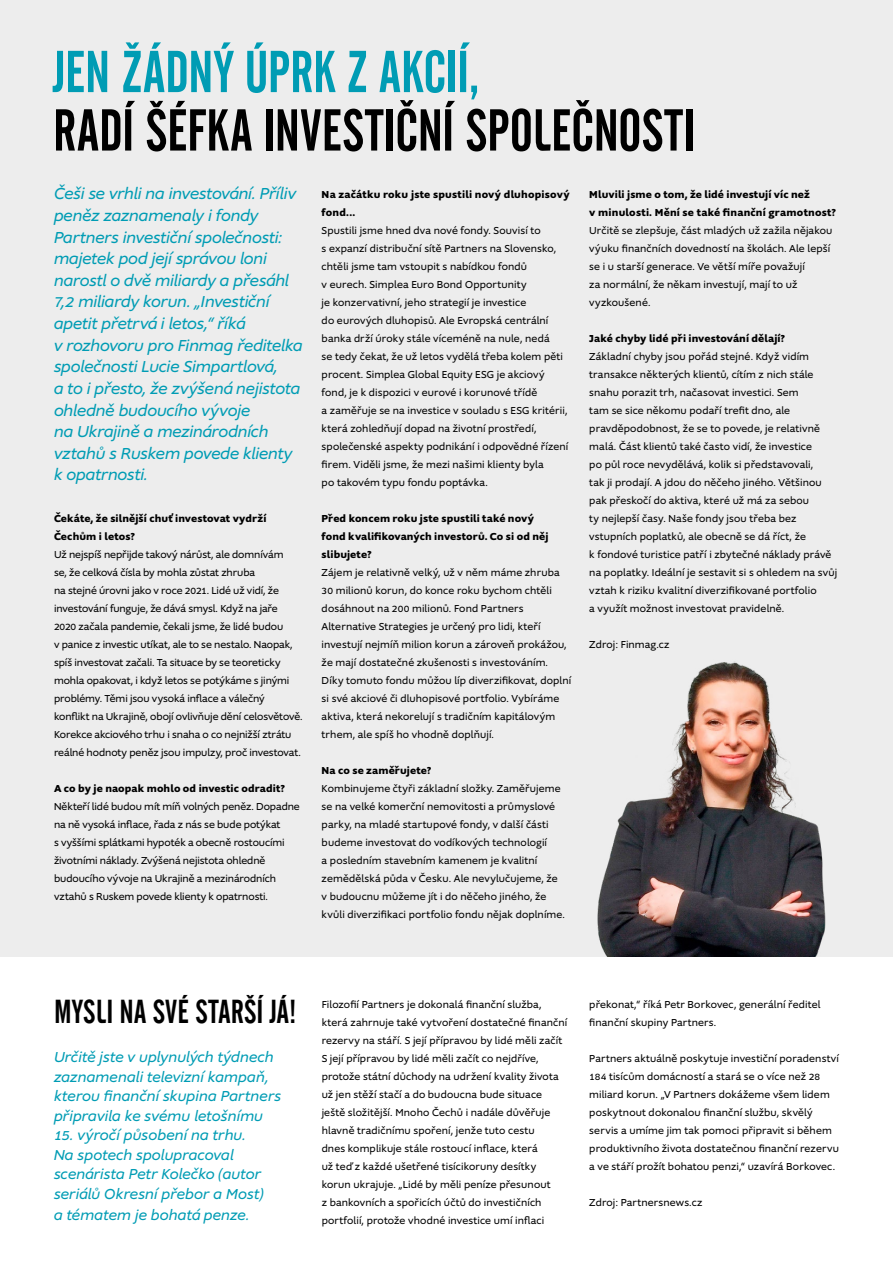
<style>
.page{position:relative;width:893px;height:1263px;background:#fff}
.page>*{position:absolute;margin:0;border:0;box-sizing:border-box;transform-origin:0 0}
.t1{font:58.5px "cafeta";color:#000;scale:.95 1}
.t2{font:58.5px "cafeta";letter-spacing:-.005em;color:#009cb4;scale:.95 1}
.t3{font:33px "cafeta";letter-spacing:.01em;color:#000;scale:.95 1}
.t4{font:italic 16.5px/21.6px "Supra";letter-spacing:-.01em;color:#009cb4}
.t5{font:italic 15px/19.5px "Supra";color:#009cb4}
.t6{font:10.5px/18px "Supra";letter-spacing:.015em;color:#000}
.t7{font:10.5px/18px "Supra";letter-spacing:-.005em;color:#000}
.t8{font:700 10.5px/18px "Supra";letter-spacing:.01em;color:#000}
</style>
<div class="page">
<div style="left:0;top:0;width:893px;height:957px;background:#ededed"></div>
<img style="left:597px;top:661px;width:229px;height:296px">
<h1 class="t2" style="left:53px;top:39px;width:451px">JEN ŽÁDNÝ ÚPRK Z AKCIÍ,</h1>
<h1 class="t1" style="left:53px;top:98px;width:678px">RADÍ ŠÉFKA INVESTIČNÍ SPOLEČNOSTI</h1>
<p class="t4" style="left:54px;top:183px;width:250px">Češi se vrhli na investování. Příliv peněz zaznamenaly i fondy<br>Partners investiční společnosti: majetek pod její správou loni narostl o dvě miliardy a přesáhl<br>7,2 miliardy korun. „Investiční apetit přetrvá i letos,“ říká<br>v rozhovoru pro Finmag ředitelka společnosti Lucie Simpartlová,<br>a to i přesto, že zvýšená nejistota ohledně budoucího vývoje<br>na Ukrajině a mezinárodních vztahů s Ruskem povede klienty k opatrnosti.</p>
<p class="t8" style="left:54px;top:509px;width:214px">Čekáte, že silnější chuť investovat vydrží<br>Čechům i letos?</p>
<p class="t7" style="left:54px;top:545px;width:250px">Už nejspíš nepřijde takový nárůst, ale domnívám<br>se, že celková čísla by mohla zůstat zhruba<br>na stejné úrovni jako v roce 2021. Lidé už vidí, že investování funguje, že dává smysl. Když na jaře 2020 začala pandemie, čekali jsme, že lidé budou<br>v panice z investic utíkat, ale to se nestalo. Naopak, spíš investovat začali. Ta situace by se teoreticky mohla opakovat, i když letos se potýkáme s jinými problémy. Těmi jsou vysoká inflace a válečný konflikt na Ukrajině, obojí ovlivňuje dění celosvětově.<br>Korekce akciového trhu i snaha o co nejnižší ztrátu reálné hodnoty peněz jsou impulzy, proč investovat.</p>
<p class="t8" style="left:54px;top:779px;width:232px">A co by je naopak mohlo od investic odradit?</p>
<p class="t7" style="left:54px;top:797px;width:247px">Někteří lidé budou mít míň volných peněz. Dopadne na ně vysoká inflace, řada z nás se bude potýkat<br>s vyššími splátkami hypoték a obecně rostoucími životními náklady. Zvýšená nejistota ohledně budoucího vývoje na Ukrajině a mezinárodních vztahů s Ruskem povede klienty k opatrnosti.</p>
<p class="t8" style="left:322px;top:185px;width:250px">Na začátku roku jste spustili nový dluhopisový fond...</p>
<p class="t6" style="left:322px;top:221px;width:248px">Spustili jsme hned dva nové fondy. Souvisí to<br>s expanzí distribuční sítě Partners na Slovensko, chtěli jsme tam vstoupit s nabídkou fondů<br>v eurech. Simplea Euro Bond Opportunity<br>je konzervativní, jeho strategií je investice<br>do eurových dluhopisů. Ale Evropská centrální banka drží úroky stále víceméně na nule, nedá<br>se tedy čekat, že už letos vydělá třeba kolem pěti procent. Simplea Global Equity ESG je akciový fond, je k dispozici v eurové i korunové třídě<br>a zaměřuje se na investice v souladu s ESG kritérii, která zohledňují dopad na životní prostředí, společenské aspekty podnikání i odpovědné řízení firem. Viděli jsme, že mezi našimi klienty byla<br>po takovém typu fondu poptávka.</p>
<p class="t8" style="left:322px;top:509px;width:228px">Před koncem roku jste spustili také nový fond kvalifikovaných investorů. Co si od něj slibujete?</p>
<p class="t6" style="left:322px;top:563px;width:251px">Zájem je relativně velký, už v něm máme zhruba 30 milionů korun, do konce roku bychom chtěli dosáhnout na 200 milionů. Fond Partners Alternative Strategies je určený pro lidi, kteří investují nejmíň milion korun a zároveň prokážou, že mají dostatečné zkušenosti s investováním.<br>Díky tomuto fondu můžou líp diverzifikovat, doplní si své akciové či dluhopisové portfolio. Vybíráme aktiva, která nekorelují s tradičním kapitálovým trhem, ale spíš ho vhodně doplňují.</p>
<p class="t8" style="left:322px;top:761px;width:111px">Na co se zaměřujete?</p>
<p class="t6" style="left:322px;top:779px;width:245px">Kombinujeme čtyři základní složky. Zaměřujeme se na velké komerční nemovitosti a průmyslové parky, na mladé startupové fondy, v další části budeme investovat do vodíkových technologií<br>a posledním stavebním kamenem je kvalitní zemědělská půda v Česku. Ale nevylučujeme, že v budoucnu můžeme jít i do něčeho jiného, že kvůli diverzifikaci portfolio fondu nějak doplníme.</p>
<p class="t8" style="left:589px;top:185px;width:248px">Mluvili jsme o tom, že lidé investují víc než<br>v minulosti. Mění se také finanční gramotnost?</p>
<p class="t6" style="left:589px;top:221px;width:245px">Určitě se zlepšuje, část mladých už zažila nějakou výuku finančních dovedností na školách. Ale lepší se i u starší generace. Ve větší míře považují<br>za normální, že někam investují, mají to už vyzkoušené.</p>
<p class="t8" style="left:589px;top:329px;width:197px">Jaké chyby lidé při investování dělají?</p>
<p class="t6" style="left:589px;top:347px;width:250px">Základní chyby jsou pořád stejné. Když vidím transakce některých klientů, cítím z nich stále snahu porazit trh, načasovat investici. Sem<br>tam se sice někomu podaří trefit dno, ale pravděpodobnost, že se to povede, je relativně malá. Část klientů také často vidí, že investice<br>po půl roce nevydělává, kolik si představovali,<br>tak ji prodají. A jdou do něčeho jiného. Většinou pak přeskočí do aktiva, které už má za sebou<br>ty nejlepší časy. Naše fondy jsou třeba bez vstupních poplatků, ale obecně se dá říct, že<br>k fondové turistice patří i zbytečné náklady právě na poplatky. Ideální je sestavit si s ohledem na svůj vztah k riziku kvalitní diverzifikované portfolio<br>a využít možnost investovat pravidelně.</p>
<p class="t6" style="left:589px;top:635px;width:82px">Zdroj: Finmag.cz</p>
<h2 class="t3" style="left:54px;top:993px;width:256px">MYSLI NA SVÉ STARŠÍ JÁ!</h2>
<h3 class="t5" style="left:54px;top:1047px;width:229px">Určitě jste v uplynulých týdnech zaznamenali televizní kampaň, kterou finanční skupina Partners připravila ke svému letošnímu</h3>
<h3 class="t5" style="left:54px;top:1125px;width:211px">15. výročí působení na trhu.<br>Na spotech spolupracoval scenárista Petr Kolečko (autor seriálů Okresní přebor a Most)</h3>
<h3 class="t5" style="left:54px;top:1205px;width:197px">a tématem je bohatá penze.</h3>
<p class="t6" style="left:322px;top:995px;width:247px">Filozofií Partners je dokonalá finanční služba, která zahrnuje také vytvoření dostatečné finanční rezervy na stáří. S její přípravou by lidé měli začít S její přípravou by lidé měli začít co nejdříve, protože státní důchody na udržení kvality života už jen stěží stačí a do budoucna bude situace ještě složitější. Mnoho Čechů i nadále důvěřuje hlavně tradičnímu spoření, jenže tuto cestu<br>dnes komplikuje stále rostoucí inflace, která<br>už teď z každé ušetřené tisícikoruny desítky korun ukrajuje. „Lidé by měli peníze přesunout<br>z bankovních a spořicích účtů do investičních portfolií, protože vhodné investice umí inflaci</p>
<p class="t6" style="left:589px;top:995px;width:233px">překonat,“ říká Petr Borkovec, generální ředitel finanční skupiny Partners.</p>
<p class="t6" style="left:589px;top:1049px;width:251px">Partners aktuálně poskytuje investiční poradenství 184 tisícům domácností a stará se o více než 28 miliard korun. „V Partners dokážeme všem lidem poskytnout dokonalou finanční službu, skvělý servis a umíme jim tak pomoci připravit si během produktivního života dostatečnou finanční rezervu a ve stáří prožít bohatou penzi,“ uzavírá Borkovec.</p>
<p class="t6" style="left:589px;top:1193px;width:115px">Zdroj: Partnersnews.cz</p>
</div>
